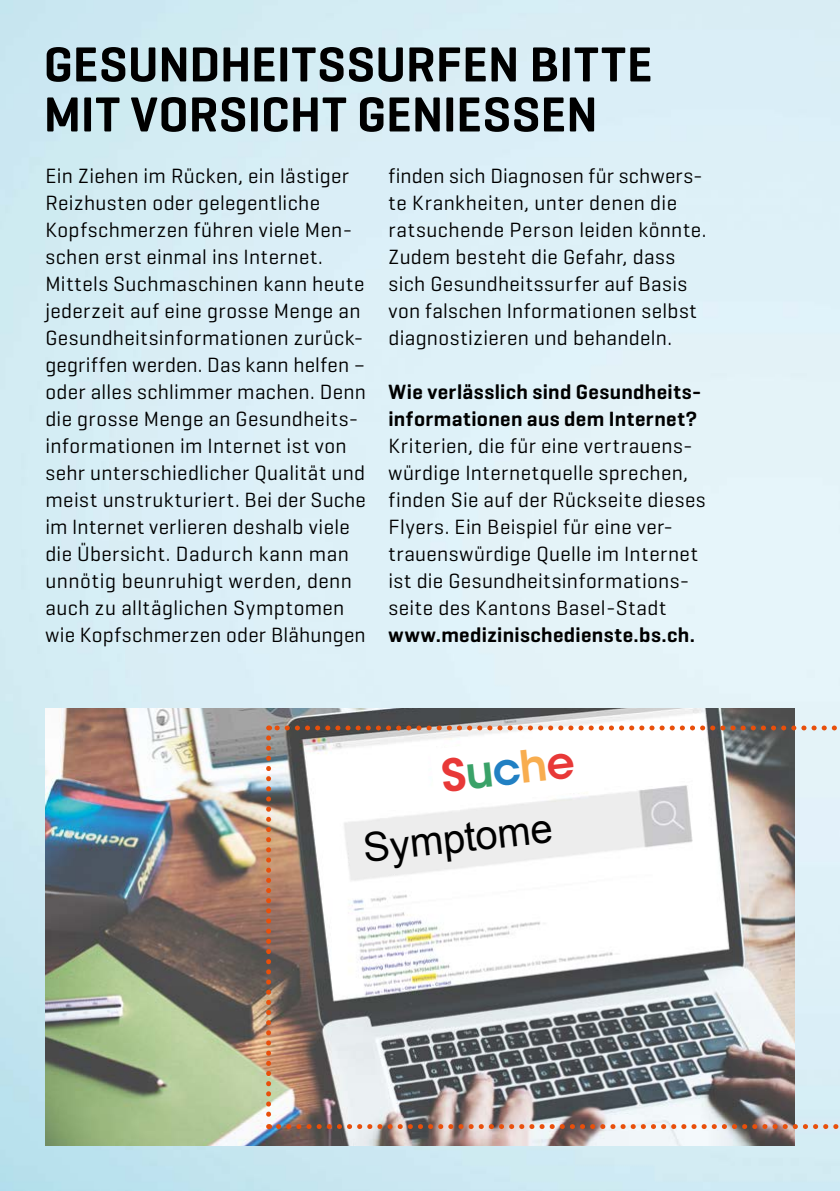
<style>
.page{position:relative;width:840px;height:1191px;background:#fff}
.page>*{position:absolute;margin:0;border:0;box-sizing:border-box;transform-origin:0 0}
.t1{font:600 50px/50px "Geogrotesque";letter-spacing:.005em;color:#000}
.t2{font:600 44px "ITC Avant Garde Std";color:#e83938}
.t3{font:40px "Arial";color:#000}
.t4{font:21px/27px "Geogrotesque";letter-spacing:.015em;color:#000}
.t5{font:600 21px/27px "Geogrotesque";letter-spacing:.015em;color:#000}
.s1{font-weight:600}
.s2{color:#3aa268}
.s3{color:#2180c3}
.s4{color:#f8ad4f}
</style>
<div class="page">
<img style="left:0;top:0;width:839px;height:1191px">
<img style="left:45px;top:709px;width:749px;height:436px">
<svg style="left:266px;top:725px;width:574px;height:404px"></svg>
<p class="t1" style="left:44px;top:39px;width:610px">GESUNDHEITSSURFEN BITTE<br>MIT VORSICHT GENIESSEN</p>
<p class="t4" style="left:45px;top:162px;width:322px">Ein Ziehen im Rücken, ein lästiger Reizhusten oder gelegentliche Kopfschmerzen führen viele Men&shy;schen erst einmal ins Internet.<br>Mittels Suchmaschinen kann heute jederzeit auf eine grosse Menge an Gesundheitsinformationen zurück&shy;gegriffen werden. Das kann helfen – oder alles schlimmer machen. Denn die grosse Menge an Gesundheits&shy;informationen im Internet ist von sehr unterschiedlicher Qualität und meist unstrukturiert. Bei der Suche im Internet verlieren deshalb viele die Übersicht. Dadurch kann man unnötig beunruhigt werden, denn auch zu alltäglichen Symptomen wie Kopfschmerzen oder Blähungen</p>
<p class="t4" style="left:388px;top:162px;width:319px">finden sich Diagnosen für schwers&shy;te Krankheiten, unter denen die ratsuchende Person leiden könnte.<br>Zudem besteht die Gefahr, dass sich Gesundheitssurfer auf Basis von falschen Informationen selbst diagnostizieren und behandeln.</p>
<p class="t5" style="left:388px;top:378px;width:314px">Wie verlässlich sind Gesundheits&shy;informationen aus dem Internet?</p>
<p class="t4" style="left:388px;top:432px;width:318px">Kriterien, die für eine vertrauens&shy;würdige Internetquelle sprechen, finden Sie auf der Rückseite dieses Flyers. Ein Beispiel für eine ver&shy;trauenswürdige Quelle im Internet ist die Gesundheitsinformations&shy;seite des Kantons Basel-Stadt <span class="s1">www.medizinischedienste.bs.ch.</span></p>
<h2 class="t2" style="left:438px;top:747px;width:135px;rotate:-6deg">S<span class="s2">u</span><span class="s3">c</span><span class="s4">h</span>e</h2>
<h3 class="t3" style="left:360px;top:822px;width:191px;rotate:-6deg">Symptome</h3>
</div>
